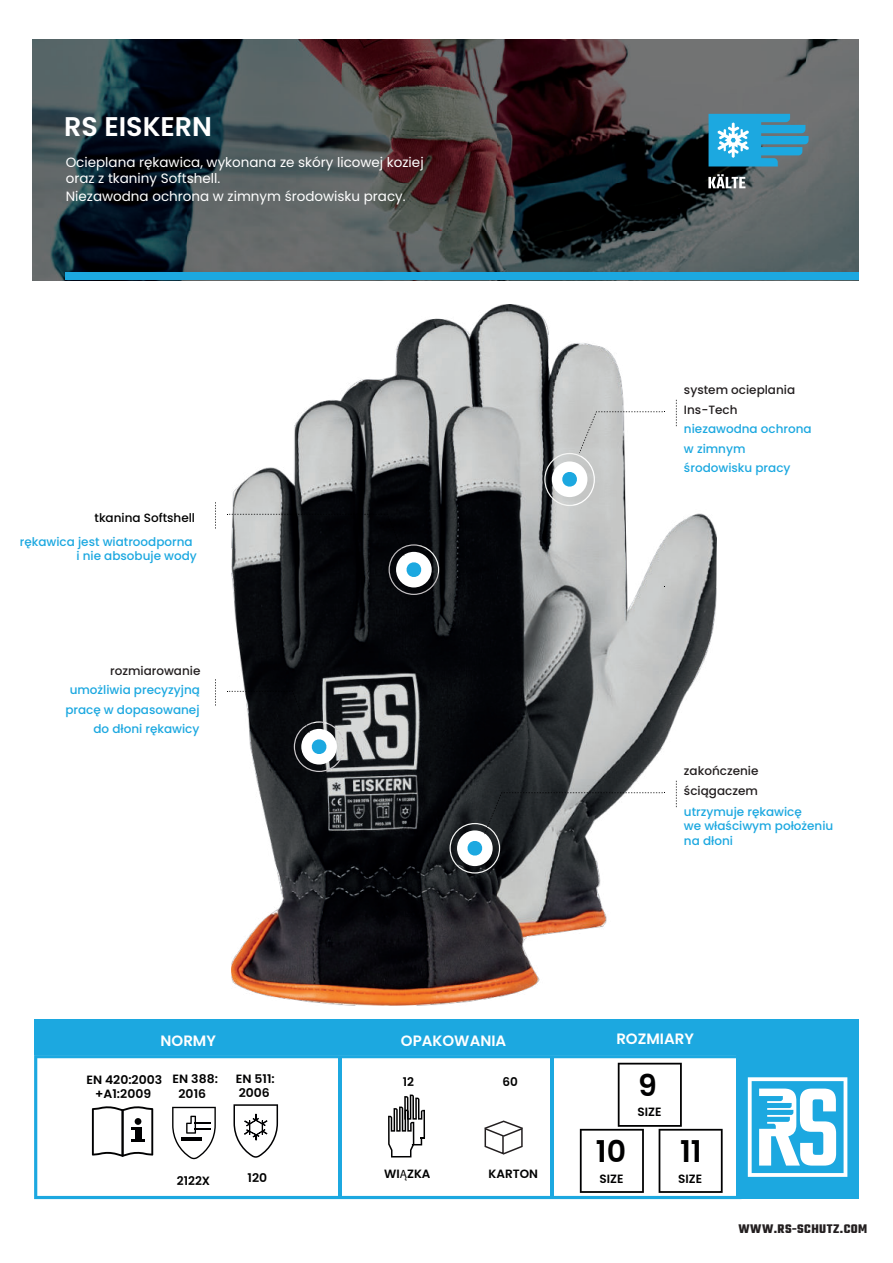
<style>
.page{position:relative;width:893px;height:1263px;background:#fff}
.page>*{position:absolute;margin:0;border:0;box-sizing:border-box;transform-origin:0 0}
.t1{font:600 30px "Poppins";color:#000001}
.t2{font:600 27px "Poppins";color:#fff}
.t3{font:600 15px "Poppins";color:#fff}
.t4{font:13.5px/16.2px "Poppins";color:#fff}
.t5{font:700 13.5px "Teko";letter-spacing:.035em;color:#231f20}
.t6{font:500 12px/19.5px "Poppins";color:#1ca8e0}
.t7{font:600 12px/14.4px "Poppins";color:#000001;text-align:center}
.t8{font:500 12px/19.5px "Poppins";color:#231f20}
.t9{font:500 12px "Poppins";color:#000001}
.s1{font-family:"Myriad Pro";font-weight:400}
</style>
<div class="page">
<img style="left:232px;top:304px;width:484px;height:701px">
<svg style="left:34px;top:1055px;width:702px;height:144px"></svg>
<hr style="left:339px;top:1057px;width:3px;height:140px;background:#1ca8e0">
<img style="left:544px;top:453px;width:51px;height:53px">
<div style="left:552px;top:461px;width:35px;height:36px;background:#fff;border-radius:50%"></div>
<svg style="left:562px;top:472px;width:15px;height:15px"></svg>
<svg style="left:676px;top:400px;width:1px;height:26px"></svg>
<svg style="left:579px;top:411px;width:86px;height:42px"></svg>
<img style="left:449px;top:823px;width:51px;height:50px">
<div style="left:457px;top:830px;width:36px;height:36px;background:#fff;border-radius:50%"></div>
<svg style="left:467px;top:841px;width:16px;height:15px"></svg>
<svg style="left:676px;top:781px;width:1px;height:26px"></svg>
<svg style="left:484px;top:792px;width:181px;height:42px"></svg>
<img style="left:294px;top:721px;width:50px;height:51px">
<div style="left:301px;top:729px;width:36px;height:35px;background:#fff;border-radius:50%"></div>
<svg style="left:311px;top:739px;width:16px;height:15px"></svg>
<svg style="left:215px;top:679px;width:1px;height:27px"></svg>
<svg style="left:227px;top:691px;width:83px;height:42px"></svg>
<img style="left:389px;top:544px;width:50px;height:51px">
<div style="left:396px;top:552px;width:36px;height:35px;background:#fff;border-radius:50%"></div>
<svg style="left:406px;top:562px;width:16px;height:15px"></svg>
<svg style="left:215px;top:502px;width:1px;height:27px"></svg>
<svg style="left:227px;top:514px;width:177px;height:42px"></svg>
<div style="left:34px;top:1020px;width:825px;height:35px;background:#1ca8e0"></div>
<svg style="left:388px;top:1094px;width:37px;height:63px"></svg>
<svg style="left:485px;top:1120px;width:38px;height:34px"></svg>
<div style="left:736px;top:1055px;width:123px;height:144px;background:#1ca8e0"></div>
<svg style="left:748px;top:1077px;width:99px;height:100px"></svg>
<img style="left:32px;top:39px;width:827px;height:241px">
<div style="left:65px;top:273px;width:794px;height:7px;background:#1ca8e0"></div>
<svg style="left:708px;top:174px;width:37px;height:14px"></svg>
<svg style="left:708px;top:114px;width:101px;height:52px"></svg>
<hr style="left:550px;top:1057px;width:3px;height:140px;background:#1ca8e0">
<svg style="left:92px;top:1106px;width:61px;height:51px"></svg>
<div style="left:135px;top:1118px;width:6px;height:7px;background:#000001;border-radius:50%"></div>
<svg style="left:172px;top:1107px;width:44px;height:52px"></svg>
<svg style="left:233px;top:1104px;width:45px;height:54px"></svg>
<svg style="left:580px;top:1063px;width:143px;height:130px"></svg>
<h2 class="t2" style="left:64px;top:111px;width:149px">RS EISKERN</h2>
<p class="t4" style="left:66px;top:155px;width:359px">Ocieplana rękawica, wykonana ze skóry licowej koziej oraz z tkaniny Softshell.</p>
<p class="t4" style="left:66px;top:190px;width:342px">Niezawodna ochrona w zimnym środowisku pracy.</p>
<p class="t9" style="left:95px;top:512px;width:102px">tkanina Softshell</p>
<p class="t6" style="left:76px;top:535px;width:122px;line-height:14.4px;text-indent:-57px">rękawica jest wiatroodporna i nie absobuje wody</p>
<p class="t8" style="left:110px;top:662px;width:92px">rozmiarowanie</p>
<p class="t6" style="left:65px;top:681px;width:136px;text-align:right">umożliwia precyzyjną pracę w dopasowanej do dłoni rękawicy</p>
<p class="t8" style="left:684px;top:381px;width:113px">system ocieplania<br>Ins-Tech</p>
<p class="t6" style="left:684px;top:420px;width:129px">niezawodna ochrona w zimnym środowisku pracy</p>
<p class="t8" style="left:684px;top:762px;width:76px">zakończenie ściągaczem</p>
<p class="t6" style="left:684px;top:805px;width:151px;line-height:14.4px">utrzymuje rękawicę<br>we właściwym położeniu na dłoni</p>
<p class="t3" style="left:161px;top:1031px;width:57px">NORMY</p>
<p class="t3" style="left:401px;top:1032px;width:107px">OPAKOWANIA</p>
<p class="t3" style="left:616px;top:1030px;width:79px">ROZMIARY</p>
<p class="t7" style="left:403px;top:1075px;width:13px">12</p>
<h1 class="t1" style="left:638px;top:1068px;width:20px">9</h1>
<p class="t7" style="left:173px;top:1072px;width:47px">EN 388:<br>2016</p>
<p class="t7" style="left:236px;top:1071px;width:40px;text-align:left">EN 511:<br>2006</p>
<p class="t7" style="left:86px;top:1072px;width:77px">EN 420:2003 +A1:2009</p>
<p class="t7" style="left:503px;top:1075px;width:17px">60</p>
<p class="t7" style="left:177px;top:1174px;width:35px">2122X</p>
<h1 class="t1" style="left:596px;top:1134px;width:32px">10</h1>
<p class="t7" style="left:637px;top:1105px;width:25px">SIZE</p>
<h1 class="t1" style="left:680px;top:1134px;width:23px">11</h1>
<p class="t7" style="left:384px;top:1167px;width:48px">WI<span class="s1">Ą</span>ZKA</p>
<p class="t7" style="left:489px;top:1167px;width:51px">KARTON</p>
<p class="t7" style="left:248px;top:1171px;width:21px">120</p>
<p class="t7" style="left:678px;top:1171px;width:25px">SIZE</p>
<p class="t7" style="left:600px;top:1171px;width:25px">SIZE</p>
<p class="t5" style="left:739px;top:1221px;width:130px">WWW.RS-SCHUTZ.COM</p>
</div>
